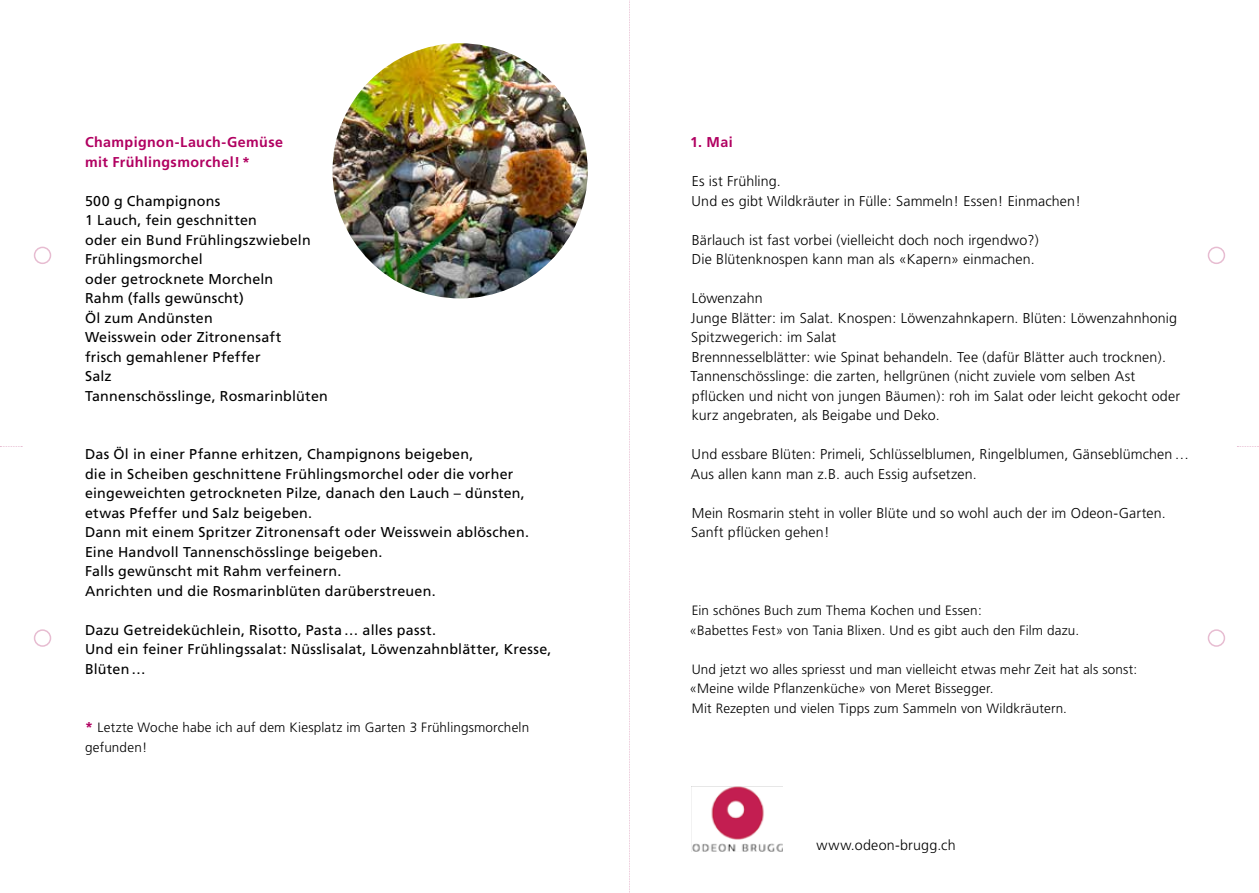
<style>
.page{position:relative;width:1259px;height:893px;background:#fff}
.page>*{position:absolute;margin:0;border:0;box-sizing:border-box;transform-origin:0 0}
.t1{font:14.25px/19.5px "Frutiger";letter-spacing:.015em;color:#000}
.t2{font:300 14.25px/19.5px "Frutiger";letter-spacing:.01em;color:#000}
.t3{font:700 14.25px/19.5px "Frutiger";letter-spacing:.03em;color:#b10061}
.t4{font:300 13.5px/19.5px "Frutiger";letter-spacing:.015em;color:#000}
.s1{font-weight:700;font-size:14.25px;color:#b10061}
</style>
<div class="page">
<img style="left:332px;top:43px;width:256px;height:255px;border-radius:128px">
<div style="left:34px;top:247px;width:17px;height:17px;border:2px solid #e7bcd1;border-radius:50%"></div>
<div style="left:34px;top:629px;width:17px;height:18px;border:2px solid #e7bcd1;border-radius:50%"></div>
<div style="left:1207px;top:247px;width:18px;height:17px;border:2px solid #e7bcd1;border-radius:50%"></div>
<div style="left:1207px;top:629px;width:18px;height:18px;border:2px solid #e7bcd1;border-radius:50%"></div>
<img style="left:692px;top:787px;width:91px;height:64px">
<svg style="left:629px;top:0;width:1px;height:893px"></svg>
<svg style="left:0;top:446px;width:22px;height:1px"></svg>
<svg style="left:1237px;top:446px;width:22px;height:1px"></svg>
<p class="t3" style="left:85px;top:132px;width:200px">Champignon-Lauch-Gemüse mit Frühlingsmorchel! *</p>
<p class="t1" style="left:85px;top:191px;width:244px">500 g Champignons<br>1 Lauch, fein geschnitten<br>oder ein Bund Frühlingszwiebeln<br>Frühlingsmorchel<br>oder getrocknete Morcheln<br>Rahm (falls gewünscht)<br>Öl zum Andünsten<br>Weisswein oder Zitronensaft<br>frisch gemahlener Pfeffer<br>Salz<br>Tannenschösslinge, Rosmarinblüten</p>
<p class="t1" style="left:85px;top:444px;width:445px">Das Öl in einer Pfanne erhitzen, Champignons beigeben,<br>die in Scheiben geschnittene Frühlingsmorchel oder die vorher eingeweichten getrockneten Pilze, danach den Lauch – dünsten, etwas Pfeffer und Salz beigeben.<br>Dann mit einem Spritzer Zitronensaft oder Weisswein ablöschen.<br>Eine Handvoll Tannenschösslinge beigeben.<br>Falls gewünscht mit Rahm verfeinern.<br>Anrichten und die Rosmarinblüten darüberstreuen.</p>
<p class="t1" style="left:85px;top:620px;width:468px">Dazu Getreideküchlein, Risotto, Pasta… alles passt.<br>Und ein feiner Frühlingssalat: Nüsslisalat, Löwenzahnblätter, Kresse,<br>Blüten…</p>
<p class="t4" style="left:85px;top:718px;width:446px"><span class="s1">*</span> Letzte Woche habe ich auf dem Kiesplatz im Garten 3 Frühlingsmorcheln gefunden!</p>
<p class="t3" style="left:690px;top:132px;width:44px">1. Mai</p>
<p class="t2" style="left:691px;top:171px;width:391px">Es ist Frühling.<br>Und es gibt Wildkräuter in Fülle: Sammeln! Essen! Einmachen!</p>
<p class="t2" style="left:692px;top:230px;width:348px">Bärlauch ist fast vorbei (vielleicht doch noch irgendwo?)<br>Die Blütenknospen kann man als «Kapern» einmachen.</p>
<p class="t2" style="left:690px;top:288px;width:491px">Löwenzahn<br>Junge Blätter: im Salat. Knospen: Löwenzahnkapern. Blüten: Löwenzahnhonig Spitzwegerich: im Salat<br>Brennnesselblätter: wie Spinat behandeln. Tee (dafür Blätter auch trocknen).<br>Tannenschösslinge: die zarten, hellgrünen (nicht zuviele vom selben Ast pflücken und nicht von jungen Bäumen): roh im Salat oder leicht gekocht oder kurz angebraten, als Beigabe und Deko.</p>
<p class="t2" style="left:691px;top:444px;width:500px">Und essbare Blüten: Primeli, Schlüsselblumen, Ringelblumen, Gänseblümchen …<br>Aus allen kann man z.B. auch Essig aufsetzen.</p>
<p class="t2" style="left:691px;top:503px;width:476px">Mein Rosmarin steht in voller Blüte und so wohl auch der im Odeon-Garten.<br>Sanft pflücken gehen!</p>
<p class="t4" style="left:689px;top:601px;width:391px">Ein schönes Buch zum Thema Kochen und Essen:<br>«Babettes Fest» von Tania Blixen. Und es gibt auch den Film dazu.</p>
<p class="t4" style="left:689px;top:659px;width:449px">Und jetzt wo alles spriesst und man vielleicht etwas mehr Zeit hat als sonst: «Meine wilde Pflanzenküche» von Meret Bissegger.<br>Mit Rezepten und vielen Tipps zum Sammeln von Wildkräutern.</p>
<p class="t2" style="left:816px;top:835px;width:140px">www.odeon-brugg.ch</p>
</div>
